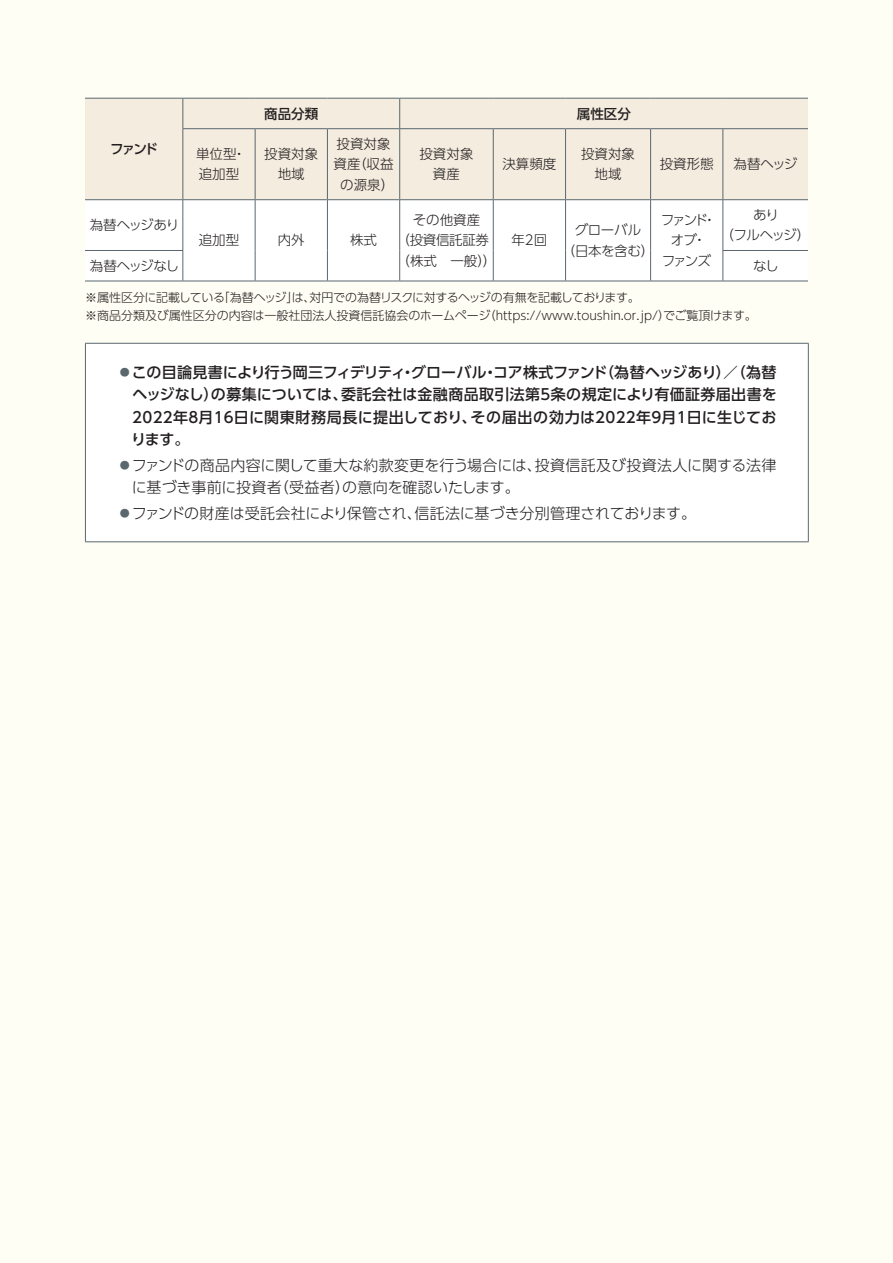
<style>
.page{position:relative;width:893px;height:1263px;background:#fffef4}
.page>*{position:absolute;margin:0;border:0;box-sizing:border-box;transform-origin:0 0}
.textbase{font:500 15px/22.5px "UD Shin Go Pro";letter-spacing:.02em;color:#231f20;text-align:justify}
.textbase-2{font:300 15px/22.5px "UD Shin Go Pro";letter-spacing:-.005em;color:#231f20}
.A-9pt{font:300 13.5px/20.2px "UD Shin Go Pro";color:#231f20;text-align:center}
.textbase-3{font:500 13.5px "UD Shin Go Pro";color:#231f20}
.A-9pt-2{font:300 13.5px "UD Shin Go Pro";letter-spacing:-.045em;color:#231f20}
.A-9pt-3{font:300 13.5px "UD Shin Go Pro";letter-spacing:-.065em;color:#231f20}
.textbase-4{font:300 12px "UD Shin Go Pro";color:#231f20}
.textbase-5{font:300 12px "UD Shin Go Pro";letter-spacing:-.035em;color:#231f20}
.s1{font-size:10.05px;color:#5a676e}
</style>
<div class="page">
<div style="left:85px;top:99px;width:723px;height:100px;background:#f4ecdf"></div>
<div style="left:85px;top:200px;width:723px;height:81px;background:#fff"></div>
<hr style="left:85px;top:98px;width:98px;height:1px;background:#5a676e">
<hr style="left:183px;top:98px;width:72px;height:1px;background:#5a676e">
<hr style="left:255px;top:98px;width:72px;height:1px;background:#5a676e">
<hr style="left:327px;top:98px;width:73px;height:1px;background:#5a676e">
<hr style="left:400px;top:98px;width:93px;height:1px;background:#5a676e">
<hr style="left:493px;top:98px;width:73px;height:1px;background:#5a676e">
<hr style="left:566px;top:98px;width:85px;height:1px;background:#5a676e">
<hr style="left:651px;top:98px;width:72px;height:1px;background:#5a676e">
<hr style="left:723px;top:98px;width:85px;height:1px;background:#5a676e">
<hr style="left:182px;top:128px;width:73px;height:1px;background:#5a676e">
<hr style="left:255px;top:128px;width:72px;height:1px;background:#5a676e">
<hr style="left:255px;top:129px;width:1px;height:70px;background:#5a676e">
<hr style="left:327px;top:128px;width:73px;height:1px;background:#5a676e">
<hr style="left:327px;top:129px;width:1px;height:70px;background:#5a676e">
<hr style="left:400px;top:128px;width:93px;height:1px;background:#5a676e">
<hr style="left:493px;top:128px;width:73px;height:1px;background:#5a676e">
<hr style="left:493px;top:129px;width:1px;height:70px;background:#5a676e">
<hr style="left:566px;top:128px;width:85px;height:1px;background:#5a676e">
<hr style="left:565px;top:129px;width:1px;height:70px;background:#5a676e">
<hr style="left:651px;top:128px;width:72px;height:1px;background:#5a676e">
<hr style="left:650px;top:129px;width:1px;height:70px;background:#5a676e">
<hr style="left:723px;top:128px;width:85px;height:1px;background:#5a676e">
<hr style="left:722px;top:129px;width:1px;height:70px;background:#5a676e">
<hr style="left:85px;top:199px;width:98px;height:1px;background:#5a676e">
<hr style="left:183px;top:199px;width:72px;height:1px;background:#5a676e">
<hr style="left:255px;top:199px;width:72px;height:1px;background:#5a676e">
<hr style="left:255px;top:200px;width:1px;height:50px;background:#5a676e">
<hr style="left:327px;top:199px;width:73px;height:1px;background:#5a676e">
<hr style="left:327px;top:200px;width:1px;height:50px;background:#5a676e">
<hr style="left:400px;top:199px;width:93px;height:1px;background:#5a676e">
<hr style="left:493px;top:199px;width:73px;height:1px;background:#5a676e">
<hr style="left:493px;top:200px;width:1px;height:50px;background:#5a676e">
<hr style="left:566px;top:199px;width:85px;height:1px;background:#5a676e">
<hr style="left:565px;top:200px;width:1px;height:50px;background:#5a676e">
<hr style="left:651px;top:199px;width:72px;height:1px;background:#5a676e">
<hr style="left:650px;top:200px;width:1px;height:50px;background:#5a676e">
<hr style="left:723px;top:199px;width:85px;height:1px;background:#5a676e">
<hr style="left:722px;top:200px;width:1px;height:50px;background:#5a676e">
<hr style="left:85px;top:250px;width:98px;height:1px;background:#5a676e">
<hr style="left:255px;top:250px;width:1px;height:31px;background:#5a676e">
<hr style="left:327px;top:250px;width:1px;height:31px;background:#5a676e">
<hr style="left:493px;top:250px;width:1px;height:31px;background:#5a676e">
<hr style="left:565px;top:250px;width:1px;height:31px;background:#5a676e">
<hr style="left:650px;top:250px;width:1px;height:31px;background:#5a676e">
<hr style="left:722px;top:250px;width:86px;height:1px;background:#5a676e">
<hr style="left:722px;top:251px;width:1px;height:30px;background:#5a676e">
<hr style="left:85px;top:281px;width:98px;height:1px;background:#5a676e">
<hr style="left:183px;top:281px;width:72px;height:1px;background:#5a676e">
<hr style="left:255px;top:281px;width:72px;height:1px;background:#5a676e">
<hr style="left:327px;top:281px;width:73px;height:1px;background:#5a676e">
<hr style="left:400px;top:281px;width:93px;height:1px;background:#5a676e">
<hr style="left:493px;top:281px;width:73px;height:1px;background:#5a676e">
<hr style="left:566px;top:281px;width:85px;height:1px;background:#5a676e">
<hr style="left:651px;top:281px;width:72px;height:1px;background:#5a676e">
<hr style="left:723px;top:281px;width:85px;height:1px;background:#5a676e">
<svg style="left:182px;top:99px;width:1px;height:29px"></svg>
<svg style="left:399px;top:99px;width:1px;height:29px"></svg>
<hr style="left:182px;top:129px;width:1px;height:70px;background:#5a676e">
<hr style="left:399px;top:129px;width:1px;height:70px;background:#5a676e">
<hr style="left:182px;top:200px;width:1px;height:50px;background:#5a676e">
<hr style="left:399px;top:200px;width:1px;height:50px;background:#5a676e">
<hr style="left:182px;top:251px;width:1px;height:30px;background:#5a676e">
<hr style="left:399px;top:250px;width:1px;height:31px;background:#5a676e">
<div style="left:85px;top:343px;width:723px;height:199px;background:#fff"></div>
<hr style="left:85px;top:343px;width:724px;height:1px;background:#5a676e">
<hr style="left:85px;top:344px;width:1px;height:197px;background:#5a676e">
<hr style="left:808px;top:344px;width:1px;height:197px;background:#5a676e">
<hr style="left:85px;top:541px;width:724px;height:1px;background:#5a676e">
<p class="textbase-3" style="left:110px;top:138px;width:49px">ファンド</p>
<p class="textbase-3" style="left:264px;top:102px;width:55px">商品分類</p>
<p class="textbase-3" style="left:577px;top:102px;width:55px">属性区分</p>
<p class="A-9pt" style="left:196px;top:143px;width:51px;text-align:left">単位型・追加型</p>
<p class="A-9pt" style="left:264px;top:143px;width:55px">投資対象地域</p>
<p class="A-9pt" style="left:333px;top:133px;width:62px">投資対象資産（収益の源泉）</p>
<p class="A-9pt" style="left:419px;top:143px;width:55px">投資対象</p>
<p class="A-9pt" style="left:433px;top:164px;width:28px">資産</p>
<p class="A-9pt" style="left:502px;top:154px;width:55px">決算頻度</p>
<p class="A-9pt" style="left:581px;top:143px;width:55px">投資対象</p>
<p class="A-9pt" style="left:595px;top:164px;width:28px">地域</p>
<p class="A-9pt" style="left:660px;top:154px;width:55px">投資形態</p>
<p class="A-9pt" style="left:733px;top:154px;width:65px">為替ヘッジ</p>
<p class="A-9pt" style="left:753px;top:204px;width:27px">あり</p>
<p class="A-9pt" style="left:721px;top:225px;width:91px">（フルヘッジ）</p>
<p class="A-9pt" style="left:661px;top:209px;width:57px">ファンド・</p>
<p class="A-9pt" style="left:671px;top:230px;width:37px">オブ・</p>
<p class="A-9pt" style="left:662px;top:250px;width:51px">ファンズ</p>
<p class="A-9pt" style="left:397px;top:209px;width:101px">その他資産<br>（投資信託証券（株式　一般））</p>
<p class="A-9pt-2" style="left:90px;top:214px;width:91px">為替ヘッジあり</p>
<p class="A-9pt" style="left:575px;top:220px;width:68px">グローバル</p>
<p class="A-9pt" style="left:562px;top:240px;width:94px">（日本を含む）</p>
<p class="A-9pt" style="left:199px;top:230px;width:42px">追加型</p>
<p class="A-9pt" style="left:278px;top:230px;width:28px">内外</p>
<p class="A-9pt" style="left:350px;top:230px;width:28px">株式</p>
<p class="A-9pt" style="left:511px;top:230px;width:37px">年2回</p>
<p class="A-9pt-3" style="left:90px;top:255px;width:90px">為替ヘッジなし</p>
<p class="A-9pt" style="left:753px;top:255px;width:27px">なし</p>
<p class="textbase-5" style="left:85px;top:288px;width:556px">※属性区分に記載している「為替ヘッジ」は、対円での為替リスクに対するヘッジの有無を記載しております。</p>
<p class="textbase-4" style="left:85px;top:306px;width:673px">※商品分類及び属性区分の内容は一般社団法人投資信託協会のホームページ（https://www.toushin.or.jp/）でご覧頂けます。</p>
<p class="textbase" style="left:131px;top:360px;width:647px;text-indent:-11px"><span class="s1">●</span> この目論見書により行う岡三フィデリティ・グローバル・コア株式ファンド（為替ヘッジあり）／（為替ヘッジなし）の募集については、委託会社は金融商品取引法第5条の規定により有価証券届出書を2022年8月16日に関東財務局長に提出しており、その届出の効力は2022年9月1日に生じております。</p>
<p class="textbase-2" style="left:132px;top:453px;width:646px;text-indent:-12px"><span class="s1">●</span> ファンドの商品内容に関して重大な約款変更を行う場合には、投資信託及び投資法人に関する法律に基づき事前に投資者（受益者）の意向を確認いたします。</p>
<p class="textbase-2" style="left:120px;top:501px;width:578px"><span class="s1">●</span> ファンドの財産は受託会社により保管され、信託法に基づき分別管理されております。</p>
</div>
